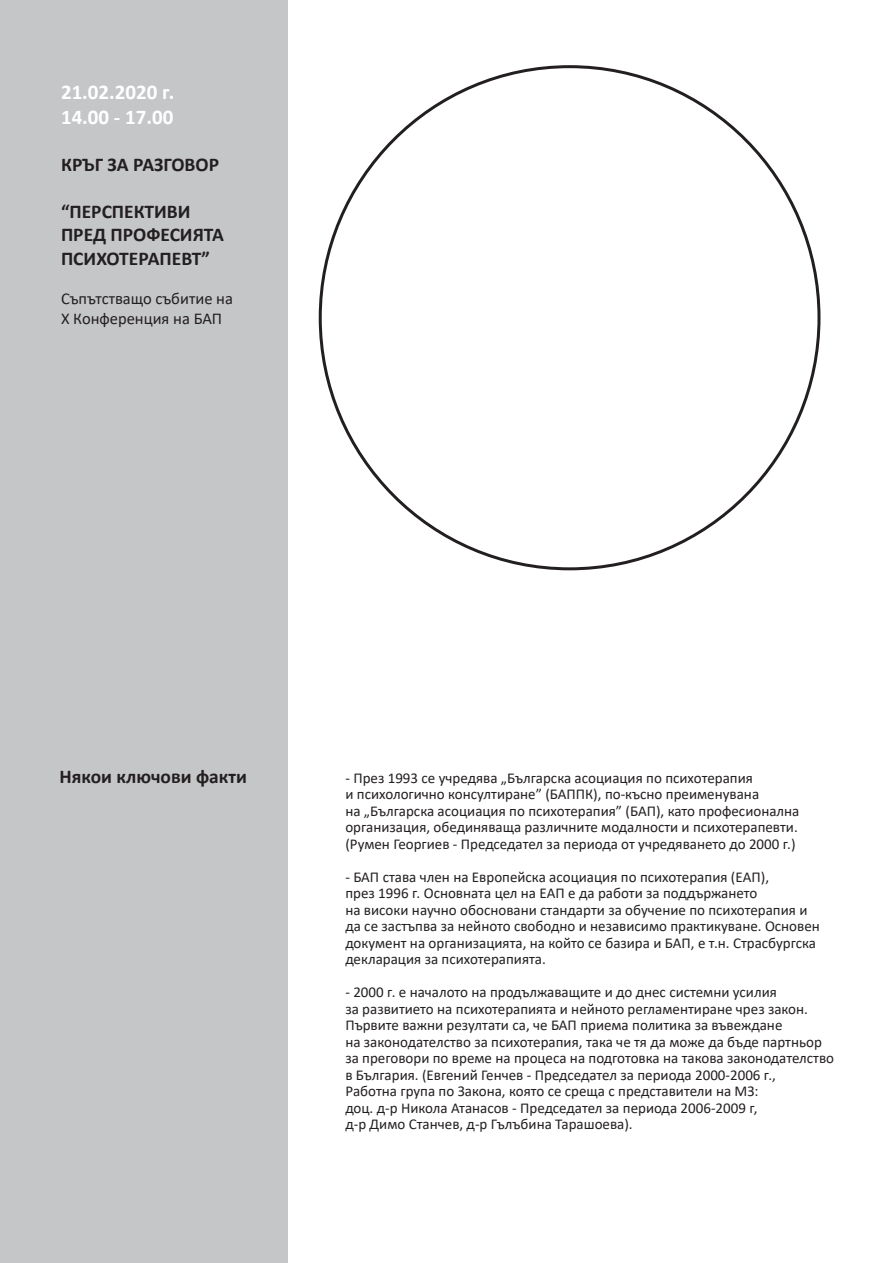
<style>
.page{position:relative;width:893px;height:1263px;background:#fff}
.page>*{position:absolute;margin:0;border:0;box-sizing:border-box;transform-origin:0 0}
.t1{font:700 21px "Calibri";color:#fff}
.t2{font:700 19.5px "Calibri";color:#231f20}
.t3{font:16.5px "Calibri";color:#231f20}
.t4{font:15px/16.5px "Calibri";color:#231f20}
</style>
<div class="page">
<div style="left:0;top:0;width:287px;height:1263px;background:#c5c6c8"></div>
<p class="t1" style="left:61px;top:77px;width:115px">21.02.2020 г.</p>
<p class="t1" style="left:61px;top:102px;width:114px">14.00 - 17.00</p>
<p class="t2" style="left:61px;top:151px;width:160px">КРЪГ ЗА РАЗГОВОР</p>
<p class="t2" style="left:61px;top:197px;width:131px">“ПЕРСПЕКТИВИ</p>
<p class="t2" style="left:61px;top:221px;width:165px">ПРЕД ПРОФЕСИЯТА</p>
<p class="t2" style="left:61px;top:244px;width:151px">ПСИХОТЕРАПЕВТ”</p>
<p class="t3" style="left:61px;top:287px;width:173px">Съпътстващо събитие на</p>
<p class="t3" style="left:61px;top:307px;width:163px">Х Конференция на БАП</p>
<p class="t2" style="left:59px;top:763px;width:189px">Някои ключови факти</p>
<p class="t4" style="left:345px;top:769px;width:409px">- През 1993 се учредява „Българска асоциация по психотерапия</p>
<p class="t4" style="left:345px;top:786px;width:415px">и психологично консултиране” (БАППК), по-късно преименувана</p>
<p class="t4" style="left:345px;top:802px;width:456px">на „Българска асоциация по психотерапия” (БАП), като професионална организация, обединяваща различните модалности и психотерапевти.</p>
<p class="t4" style="left:345px;top:835px;width:452px">(Румен Георгиев - Председател за периода от учредяването до 2000 г.)</p>
<p class="t4" style="left:345px;top:868px;width:425px">- БАП става член на Европейска асоциация по психотерапия (ЕАП),</p>
<p class="t4" style="left:345px;top:885px;width:414px">през 1996 г. Основната цел на ЕАП е да работи за поддържането</p>
<p class="t4" style="left:345px;top:901px;width:476px">на високи научно обосновани стандарти за обучение по психотерапия и да се застъпва за нейното свободно и независимо практикуване. Основен документ на организацията, на който се базира и БАП, е т.н. Страсбургска декларация за психотерапията.</p>
<p class="t4" style="left:345px;top:984px;width:433px">- 2000 г. е началото на продължаващите и до днес системни усилия</p>
<p class="t4" style="left:345px;top:1000px;width:464px">за развитието на психотерапията и нейното регламентиране чрез закон.<br>Първите важни резултати са, че БАП приема политика за въвеждане</p>
<p class="t4" style="left:345px;top:1033px;width:478px">на законодателство за психотерапия, така че тя да може да бъде партньор</p>
<p class="t4" style="left:345px;top:1050px;width:490px">за преговори по време на процеса на подготовка на такова законодателство</p>
<p class="t4" style="left:345px;top:1066px;width:432px">в България. (Евгений Генчев - Председател за периода 2000-2006 г.,</p>
<p class="t4" style="left:345px;top:1083px;width:415px">Работна група по Закона, която се среща с представители на МЗ:</p>
<p class="t4" style="left:345px;top:1099px;width:414px">доц. д-р Никола Атанасов - Председател за периода 2006-2009 г,</p>
<p class="t4" style="left:345px;top:1116px;width:289px">д-р Димо Станчев, д-р Гълъбина Тарашоева).</p>
</div>
